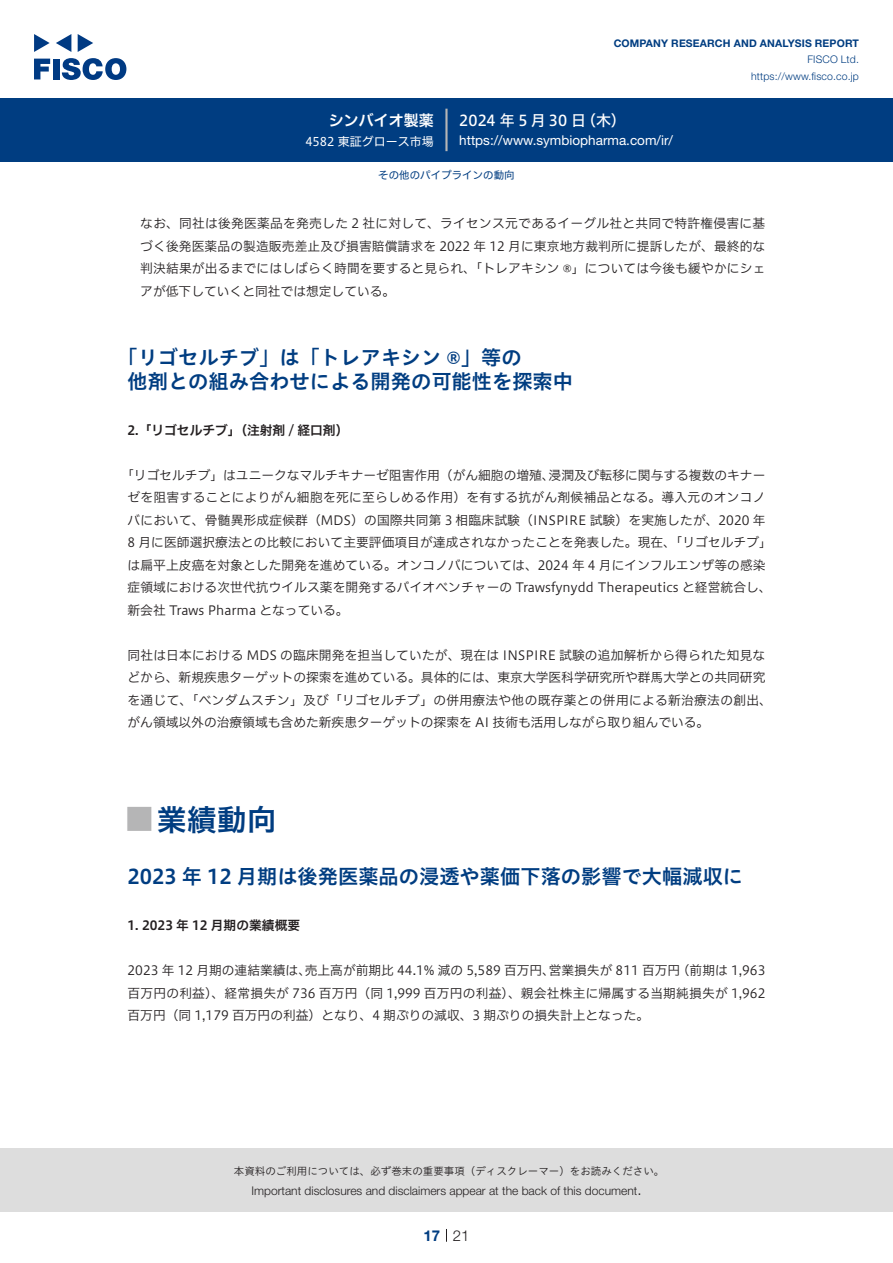
<style>
.page{position:relative;width:893px;height:1263px;background:#fff}
.page>*{position:absolute;margin:0;border:0;box-sizing:border-box;transform-origin:0 0}
.t1{font:30px "Hiragino UD Sans Std N W6";color:#003d81}
.t2{font:24px "Hiragino UD Sans Std N W6";color:#b5b5b6}
.中タイトル{font:20.25px/24px "Hiragino UD Sans Std W6";color:#003d81}
.t3{font:15px "Hiragino UD Sans F Std N W5";letter-spacing:.01em;color:#fff}
.t4{font:15px "Hiragino UD Sans F Std N W6";color:#fff}
.t5{font:300 15px "Helvetica Neue LT Std";color:#231f20}
.t6{font:700 15px "Helvetica Neue LT Std";color:#003d81}
.t7{font:13.5px "Helvetica Neue LT Std";color:#fff}
.本文{font:12.75px/22.5px "Hiragino UD Sans F Std N W3";letter-spacing:.005em;color:#231f20}
.本文3mm{font:12.75px/22.5px "Hiragino UD Sans F Std N W3";letter-spacing:.015em;color:#231f20;text-align:justify}
.小タイトル{font:12.75px "Hiragino UD Sans F Std N W6";color:#231f20}
.t8{font:300 12px "Helvetica Neue LT Std";color:#231f20}
.t9{font:12px "Hiragino UD Sans F Std N W4";color:#fff}
.t10{font:10.5px "Hiragino UD Sans Std W3";color:#231f20}
.t11{font:700 10.5px "Helvetica Neue LT Std";letter-spacing:.015em;color:#003d81}
.t12{font:300 10.5px/16.5px "Helvetica Neue LT Std";letter-spacing:.015em;color:#003d81;text-align:right}
.ヘッダー{font:10.5px "Hiragino UD Sans F Std N W4";color:#003d81}
</style>
<div class="page">
<div style="left:0;top:1148px;width:893px;height:64px;background:#ddd"></div>
<svg style="left:34px;top:59px;width:16px;height:20px"></svg>
<div style="left:53px;top:59px;width:6px;height:20px;background:#003a83"></div>
<svg style="left:62px;top:58px;width:64px;height:22px"></svg>
<svg style="left:34px;top:34px;width:16px;height:18px"></svg>
<svg style="left:78px;top:34px;width:15px;height:18px"></svg>
<svg style="left:56px;top:34px;width:15px;height:18px"></svg>
<div style="left:0;top:98px;width:893px;height:64px;background:#003d81"></div>
<hr style="left:445px;top:109px;width:3px;height:42px;background:#b5b5b6">
<svg style="left:446px;top:1229px;width:1px;height:13px"></svg>
<p class="t4" style="left:329px;top:109px;width:107px">シンバイオ製薬</p>
<p class="t9" style="left:305px;top:132px;width:130px">4582 東証グロース市場</p>
<p class="t11" style="left:614px;top:37px;width:247px">COMPANY RESEARCH AND ANALYSIS REPORT</p>
<p class="t12" style="left:751px;top:51px;width:109px">FISCO Ltd. https://www.fisco.co j p.</p>
<p class="t3" style="left:581px;top:109px;width:46px">（木(</p>
<p class="t3" style="left:459px;top:109px;width:128px">2024 年 5月30 日</p>
<p class="t7" style="left:459px;top:132px;width:215px">https://www.symbiopharma.com /i r/</p>
<p class="ヘッダー" style="left:378px;top:167px;width:138px">その他のパイプラインの動向</p>
<p class="本文3mm" style="left:140px;top:211px;width:627px">なお、同社は後発医薬品を発売した 2 社に対して、ライセンス元であるイーグル社と共同で特許権侵害に基づく後発医薬品の製造販売差止及び損害賠償請求を 2022 年 12 月に東京地方裁判所に提訴したが、最終的な判決結果が出るまでにはしばらく時間を要すると見られ、「トレアキシン ®」については今後も緩やかにシェアが低下していくと同社では想定している。</p>
<p class="中タイトル" style="left:128px;top:344px;width:447px;text-indent:-10px">「リゴセルチブ」は「トレアキシン ®」等の<br>他剤との組み合わせによる開発の可能性を探索中</p>
<p class="小タイトル" style="left:128px;top:420px;width:222px">2.「リゴセルチブ」（注射剤 / 経口剤(</p>
<p class="本文" style="left:549px;top:463px;width:218px">浸潤及び転移に関与する複数のキナー</p>
<p class="本文" style="left:128px;top:463px;width:646px;text-indent:-6px">「リゴセルチブ」はユニークなマルチキナーゼ阻害作用（がん細胞の増殖、<br>ゼを阻害することによりがん細胞を死に至らしめる作用）を有する抗がん剤候補品となる。導入元のオンコノバにおいて、骨髄異形成症候群（MDS）の国際共同第 3 相臨床試験（INSPIRE 試験）を実施したが、2020 年8 月に医師選択療法との比較において主要評価項目が達成されなかったことを発表した。現在、「リゴセルチブ「は扁平上皮癌を対象とした開発を進めている。オンコノバについては、2024 年 4 月にインフルエンザ等の感染症領域における次世代抗ウイルス薬を開発するバイオベンチャーの Trawsfynydd Therapeutics と経営統合し、新会社 Traws Pharma となっている。</p>
<p class="本文" style="left:128px;top:643px;width:646px">同社は日本における MDS の臨床開発を担当していたが、現在は INSPIRE 試験の追加解析から得られた知見などから、新規疾患ターゲットの探索を進めている。具体的には、東京大学医科学研究所や群馬大学との共同研究を通じて、「ベンダムスチン」及び「リゴセルチブ」の併用療法や他の既存薬との併用による新治療法の創出、がん領域以外の治療領域も含めた新疾患ターゲットの探索を AI 技術も活用しながら取り組んでいる。</p>
<p class="t1" style="left:157px;top:796px;width:121px">業績動向</p>
<p class="t2" style="left:128px;top:801px;width:25px">█</p>
<p class="中タイトル" style="left:128px;top:864px;width:617px">2023 年 12 月期は後発医薬品の浸透や薬価下落の影響で大幅減収に</p>
<p class="小タイトル" style="left:128px;top:916px;width:174px">1. 2023 年 12 月期の業績概要</p>
<p class="本文" style="left:677px;top:958px;width:90px">（前期は 1,963</p>
<p class="本文" style="left:305px;top:958px;width:252px">売上高が前期比 44.1% 減の 5,589 百万円、</p>
<p class="本文" style="left:549px;top:958px;width:133px">営業損失が 811 百万円</p>
<p class="本文" style="left:128px;top:958px;width:639px">2023 年 12 月期の連結業績は、<br>百万円の利益）、経常損失が 736 百万円（同 1,999 百万円の利益）、親会社株主に帰属する当期純損失が 1,962百万円（同 1,179 百万円の利益）となり、4 期ぶりの減収、3 期ぶりの損失計上となった。</p>
<p class="t10" style="left:234px;top:1163px;width:432px">本資料のご利用については、必ず巻末の重要事項（ディスクレーマー）をお読みください。</p>
<p class="t5" style="left:637px;top:1180px;width:6px">.</p>
<p class="t8" style="left:251px;top:1183px;width:387px">Important disclosures and disclaimers appear at the back of this document</p>
<p class="t6" style="left:423px;top:1226px;width:18px">17</p>
<p class="t5" style="left:453px;top:1226px;width:18px">21</p>
</div>
